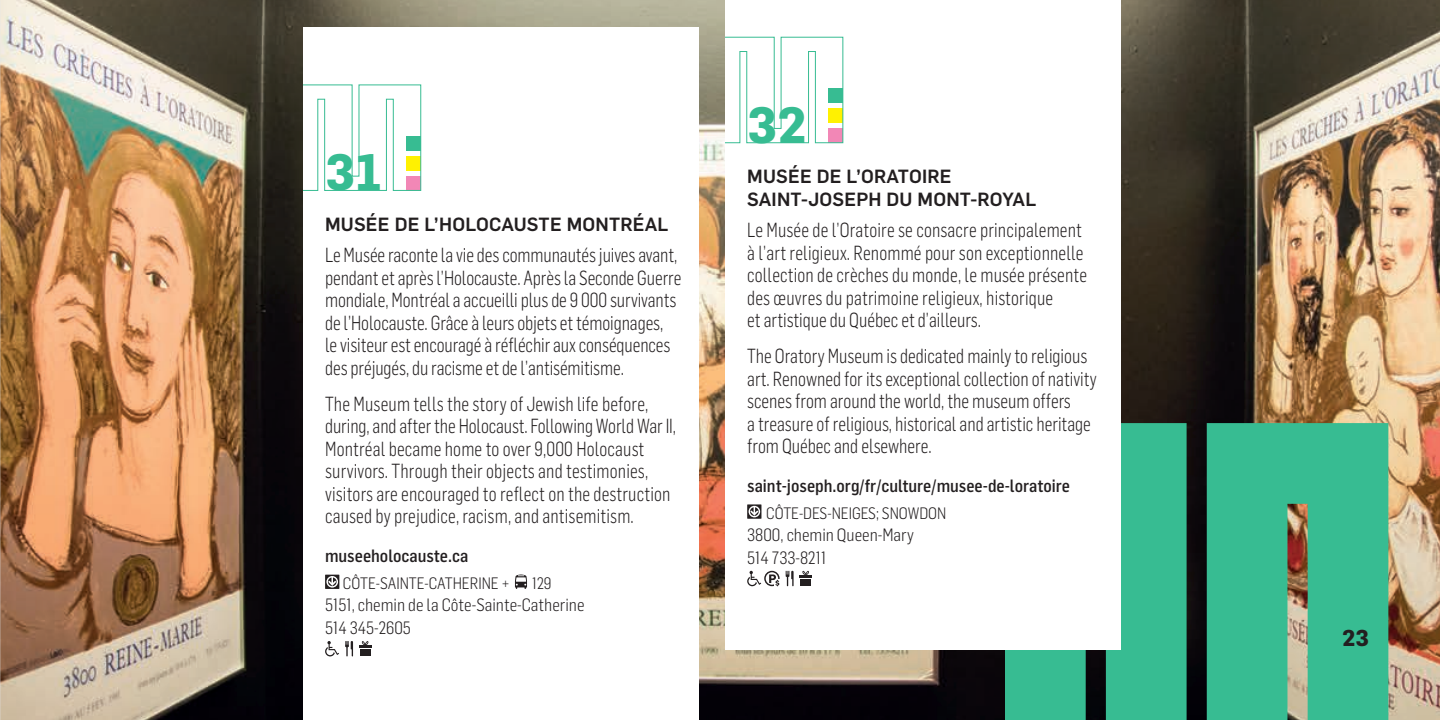
<style>
.page{position:relative;width:1440px;height:720px;background:#fff}
.page>*{position:absolute;margin:0;border:0;box-sizing:border-box;transform-origin:0 0}
.t1{font:700 50px "Flama";color:#37bc92}
.t2{font:700 22.5px "Flama";color:#231f20}
.t3{font:300 20px/22.5px "Flama Semicondensed";color:#231f20;scale:.85 1}
.t4{font:500 18.75px/22.5px "Flama";letter-spacing:.01em;color:#231f20}
.t5{font:300 17.5px/22.5px "Flama Semicondensed";color:#231f20;scale:.95 1}
.t6{font:500 17.5px "Flama Semicondensed";color:#231f20;scale:.95 1}
.t7{font:300 16.25px "Flama Semicondensed";color:#231f20;scale:.95 1}
</style>
<div class="page">
<img style="left:1px;top:0;width:1439px;height:720px">
<img style="left:0;top:0;width:1px;height:720px">
<svg style="left:1005px;top:423px;width:383px;height:297px;background:#39a984"></svg>
<div style="left:303px;top:27px;width:396px;height:693px;background:#fff"></div>
<svg style="left:303px;top:85px;width:118px;height:106px"></svg>
<svg style="left:325px;top:575px;width:14px;height:14px"></svg>
<svg style="left:515px;top:575px;width:12px;height:14px"></svg>
<svg style="left:325px;top:641px;width:14px;height:15px"></svg>
<svg style="left:345px;top:641px;width:8px;height:15px"></svg>
<div style="left:360px;top:649px;width:11px;height:7px;background:#231f20"></div>
<svg style="left:359px;top:641px;width:12px;height:7px"></svg>
<div style="left:725px;top:0;width:396px;height:650px;background:#fff"></div>
<svg style="left:725px;top:37px;width:118px;height:106px"></svg>
<svg style="left:747px;top:504px;width:14px;height:15px"></svg>
<svg style="left:747px;top:571px;width:14px;height:15px"></svg>
<div style="left:764px;top:571px;width:16px;height:15px;border:1px solid #231f20;border-radius:50%"></div>
<svg style="left:769px;top:574px;width:11px;height:12px"></svg>
<svg style="left:786px;top:571px;width:8px;height:15px"></svg>
<div style="left:800px;top:579px;width:11px;height:7px;background:#231f20"></div>
<svg style="left:800px;top:571px;width:12px;height:7px"></svg>
<h1 class="t1" style="left:325px;top:142px;width:59px">31</h1>
<p class="t4" style="left:325px;top:212px;width:345px">MUSÉE DE L’HOLOCAUSTE MONTRÉAL</p>
<p class="t3" style="left:325px;top:243px;width:421px">Le Musée raconte la vie des communautés juives avant, pendant et après l’Holocauste. Après la Seconde Guerre mondiale, Montréal a accueilli plus de 9 000 survivants de l’Holocauste. Grâce à leurs objets et témoignages,<br>le visiteur est encouragé à réfléchir aux conséquences des préjugés, du racisme et de l’antisémitisme.</p>
<p class="t3" style="left:325px;top:392px;width:415px">The Museum tells the story of Jewish life before, during, and after the Holocaust. Following World War II, Montréal became home to over 9,000 Holocaust survivors. Through their objects and testimonies, visitors are encouraged to reflect on the destruction caused by prejudice, racism, and antisemitism.</p>
<p class="t6" style="left:325px;top:544px;width:152px">museeholocauste.ca</p>
<p class="t7" style="left:343px;top:573px;width:177px">CÔTE-SAINTE-CATHERINE +</p>
<p class="t7" style="left:532px;top:573px;width:22px">129</p>
<p class="t5" style="left:325px;top:593px;width:275px">5151, chemin de la Côte-Sainte-Catherine<br>514 345-2605</p>
<h1 class="t1" style="left:747px;top:95px;width:61px">32</h1>
<p class="t4" style="left:747px;top:164px;width:291px">MUSÉE DE L’ORATOIRE<br>SAINT-JOSEPH DU MONT-ROYAL</p>
<p class="t3" style="left:747px;top:218px;width:402px">Le Musée de l’Oratoire se consacre principalement à l’art religieux. Renommé pour son exceptionnelle collection de crèches du monde, le musée présente des œuvres du patrimoine religieux, historique<br>et artistique du Québec et d’ailleurs.</p>
<p class="t3" style="left:747px;top:344px;width:413px">The Oratory Museum is dedicated mainly to religious art. Renowned for its exceptional collection of nativity scenes from around the world, the museum offers<br>a treasure of religious, historical and artistic heritage from Québec and elsewhere.</p>
<p class="t6" style="left:747px;top:474px;width:341px">saint-joseph.org/fr/culture/musee-de-loratoire</p>
<p class="t7" style="left:766px;top:503px;width:191px">CÔTE-DES-NEIGES; SNOWDON</p>
<p class="t5" style="left:747px;top:523px;width:177px">3800, chemin Queen-Mary<br>514 733-8211</p>
<p class="t2" style="left:1342px;top:624px;width:28px">23</p>
</div>
